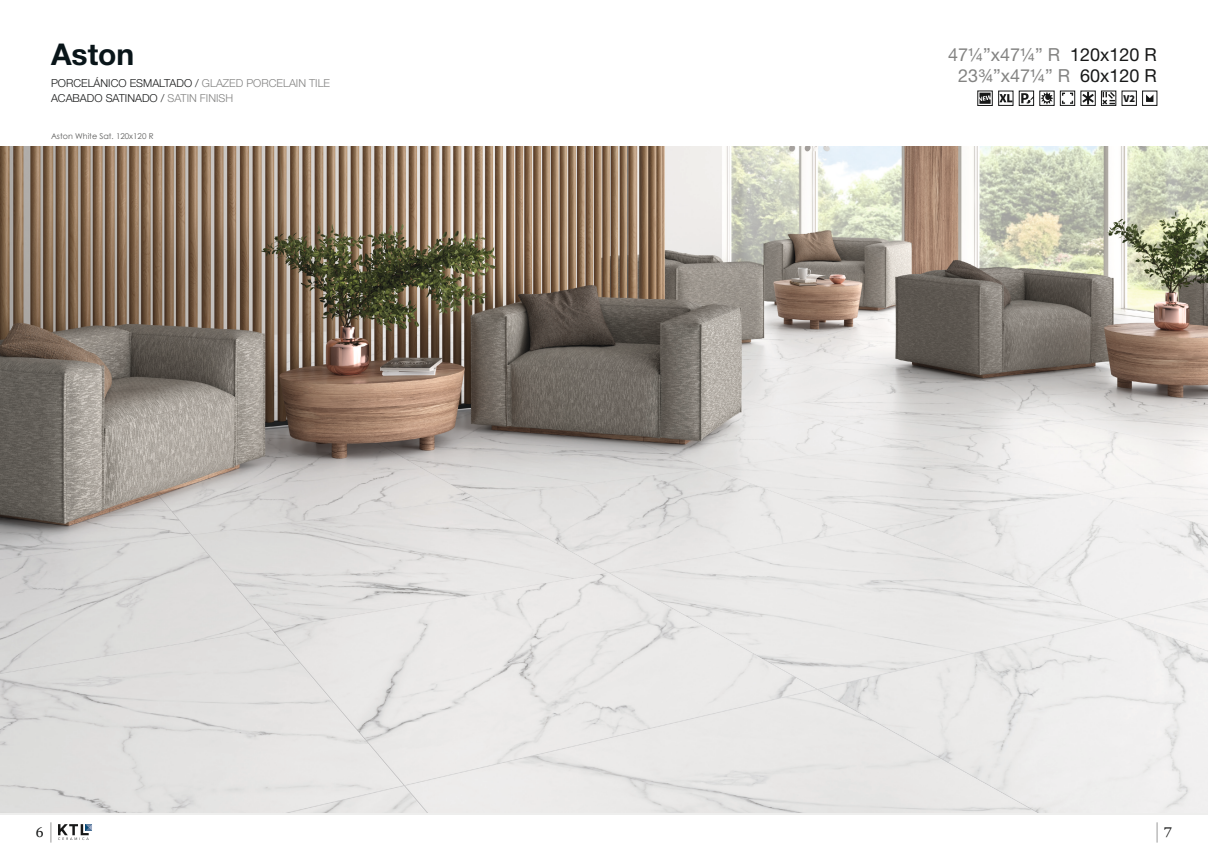
<style>
.page{position:relative;width:1208px;height:859px;background:#fff}
.page>*{position:absolute;margin:0;border:0;box-sizing:border-box;transform-origin:0 0}
.t1{font:700 30px "Helvetica Neue LT Std";color:#091519}
.t2{font:18px "Helvetica Neue LT Std";color:#838382}
.t3{font:14px "Georgia";color:#171818}
.t4{font:300 11px/14.2px "Helvetica Neue LT Std";color:#171818}
.t5{font:900 10.5px "Source Sans Pro";color:#171818}
.t6{font:8px "Century Gothic";color:#5d5d5c}
.s1{color:#838382}
.s2{color:#171818}
</style>
<div class="page">
<img style="left:0;top:146px;width:1208px;height:667px">
<div style="left:1060px;top:91px;width:15px;height:15px;border:1px solid #171818"></div>
<svg style="left:1062px;top:93px;width:11px;height:11px"></svg>
<div style="left:1019px;top:91px;width:14px;height:15px;border:1px solid #171818"></div>
<svg style="left:1021px;top:93px;width:12px;height:11px"></svg>
<div style="left:1080px;top:91px;width:15px;height:15px;border:1px solid #171818"></div>
<svg style="left:1082px;top:92px;width:11px;height:13px"></svg>
<div style="left:1101px;top:91px;width:15px;height:15px;border:1px solid #171818"></div>
<svg style="left:1102px;top:92px;width:13px;height:13px"></svg>
<div style="left:998px;top:91px;width:15px;height:15px;border:1px solid #171818"></div>
<svg style="left:999px;top:94px;width:13px;height:8px"></svg>
<div style="left:1039px;top:91px;width:15px;height:15px;border:1px solid #171818"></div>
<svg style="left:1040px;top:92px;width:13px;height:13px"></svg>
<div style="left:1142px;top:91px;width:15px;height:15px;border:1px solid #171818"></div>
<svg style="left:1146px;top:95px;width:7px;height:7px"></svg>
<svg style="left:1156px;top:822px;width:1px;height:20px"></svg>
<svg style="left:51px;top:822px;width:1px;height:20px"></svg>
<svg style="left:58px;top:824px;width:34px;height:16px"></svg>
<svg style="left:979px;top:93px;width:11px;height:11px"></svg>
<p class="t1" style="left:51px;top:36px;width:85px">Aston</p>
<p class="t4" style="left:51px;top:76px;width:281px">PORCELÁNICO ESMALTADO / <span class="s1">GLAZED PORCELAIN TILE<br></span>ACABADO SATINADO / <span class="s1">SATIN FINISH</span></p>
<p class="t6" style="left:51px;top:130px;width:104px">Aston White Sat. 120x120 R</p>
<p class="t2" style="left:948px;top:44px;width:210px">471/4”x471/4” R <span class="s2">120x120 R</span></p>
<p class="t2" style="left:958px;top:65px;width:200px">233/4”x471/4” R <span class="s2">60x120 R</span></p>
<p class="t5" style="left:1123px;top:91px;width:13px">V2</p>
<p class="t3" style="left:36px;top:824px;width:9px">6</p>
<p class="t3" style="left:1164px;top:824px;width:9px">7</p>
</div>
